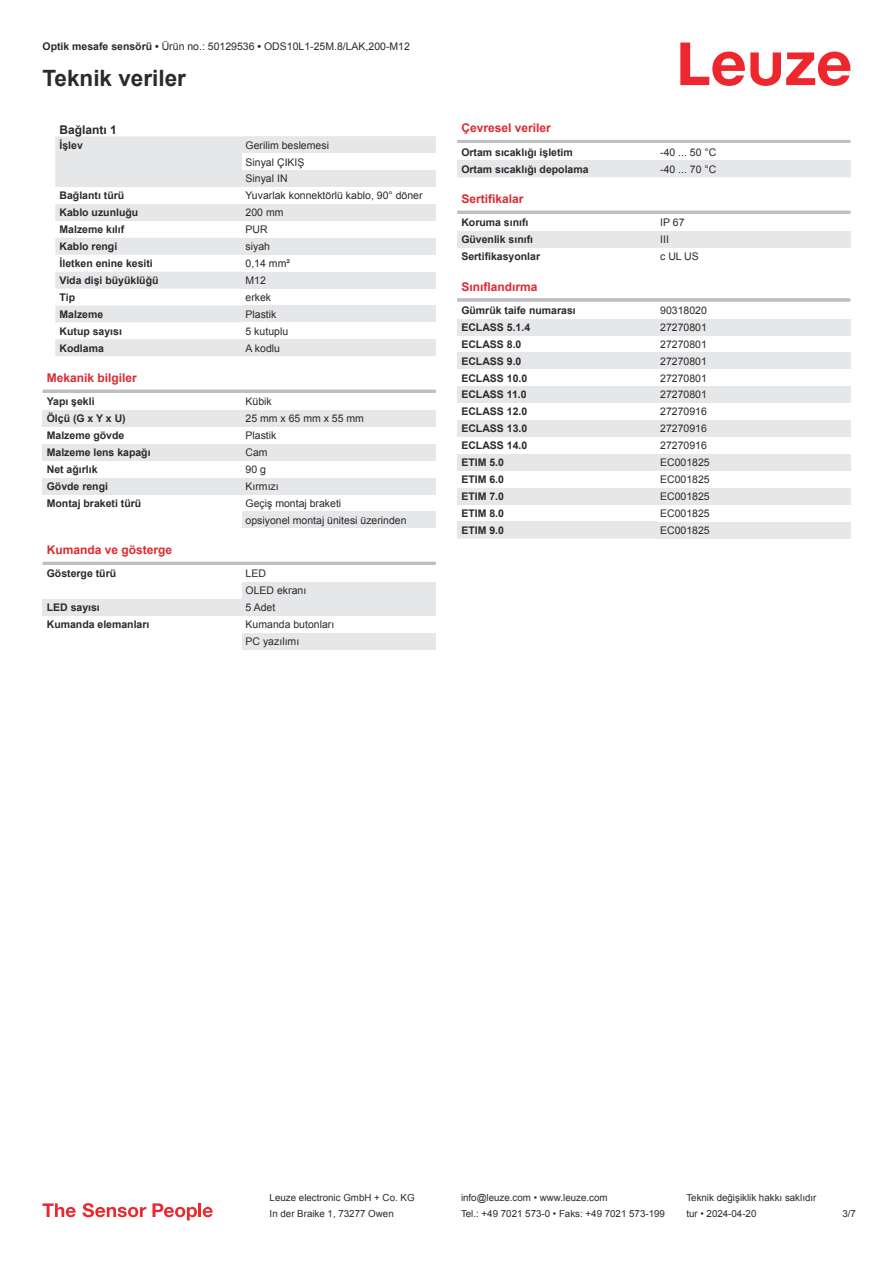
<style>
.page{position:relative;width:893px;height:1263px;background:#fff}
.page>*{position:absolute;margin:0;border:0;box-sizing:border-box;transform-origin:0 0}
.t1{font:700 22.5px "Arial";color:#2b292a}
.t2{font:700 12px "Arial";color:#db2a30}
.t3{font:700 12px "Arial";color:#2b292a}
.t4{font:700 10.5px "Arial";color:#2b292a}
.t5{font:10.5px/17px "Arial";color:#2b292a}
.t6{font:9.75px "Arial";color:#2b292a}
.s1{font-weight:700}
</style>
<div class="page">
<svg style="left:680px;top:43px;width:170px;height:43px"></svg>
<svg style="left:55px;top:136px;width:187px;height:220px;fill:#e6e7e9"></svg>
<div style="left:242px;top:136px;width:194px;height:51px;background:#e6e7e9"></div>
<div style="left:242px;top:153px;width:194px;height:17px;background:#fff"></div>
<div style="left:242px;top:204px;width:194px;height:17px;background:#e6e7e9"></div>
<div style="left:242px;top:238px;width:194px;height:17px;background:#e6e7e9"></div>
<div style="left:242px;top:272px;width:194px;height:17px;background:#e6e7e9"></div>
<div style="left:242px;top:305px;width:194px;height:17px;background:#e6e7e9"></div>
<div style="left:242px;top:339px;width:194px;height:17px;background:#e6e7e9"></div>
<svg style="left:43px;top:389px;width:393px;height:4px;background:#c5c7c9"></svg>
<div style="left:43px;top:410px;width:199px;height:17px;background:#e6e7e9"></div>
<div style="left:242px;top:410px;width:194px;height:17px;background:#e6e7e9"></div>
<div style="left:43px;top:444px;width:199px;height:17px;background:#e6e7e9"></div>
<div style="left:242px;top:444px;width:194px;height:17px;background:#e6e7e9"></div>
<div style="left:43px;top:478px;width:199px;height:16px;background:#e6e7e9"></div>
<div style="left:242px;top:478px;width:194px;height:16px;background:#e6e7e9"></div>
<div style="left:242px;top:511px;width:194px;height:17px;background:#e6e7e9"></div>
<hr style="left:43px;top:562px;width:393px;height:3px;background:#bdbfc1">
<div style="left:242px;top:582px;width:194px;height:17px;background:#e6e7e9"></div>
<div style="left:43px;top:599px;width:199px;height:17px;background:#e6e7e9"></div>
<div style="left:242px;top:599px;width:194px;height:17px;background:#e6e7e9"></div>
<div style="left:242px;top:633px;width:194px;height:17px;background:#e6e7e9"></div>
<hr style="left:457px;top:140px;width:393px;height:3px;background:#bdbfc1">
<div style="left:457px;top:160px;width:200px;height:17px;background:#e6e7e9"></div>
<div style="left:657px;top:160px;width:193px;height:17px;background:#e6e7e9"></div>
<hr style="left:457px;top:211px;width:393px;height:3px;background:#bdbfc1">
<div style="left:457px;top:231px;width:200px;height:17px;background:#e6e7e9"></div>
<div style="left:657px;top:231px;width:193px;height:17px;background:#e6e7e9"></div>
<hr style="left:457px;top:298px;width:393px;height:4px;background:#c6c8c9">
<div style="left:457px;top:319px;width:200px;height:17px;background:#e6e7e9"></div>
<div style="left:657px;top:319px;width:193px;height:17px;background:#e6e7e9"></div>
<div style="left:457px;top:352px;width:200px;height:17px;background:#e6e7e9"></div>
<div style="left:657px;top:352px;width:193px;height:17px;background:#e6e7e9"></div>
<div style="left:457px;top:386px;width:200px;height:17px;background:#e6e7e9"></div>
<div style="left:657px;top:386px;width:193px;height:17px;background:#e6e7e9"></div>
<div style="left:457px;top:420px;width:200px;height:17px;background:#e6e7e9"></div>
<div style="left:657px;top:420px;width:193px;height:17px;background:#e6e7e9"></div>
<div style="left:457px;top:454px;width:200px;height:17px;background:#e6e7e9"></div>
<div style="left:657px;top:454px;width:193px;height:17px;background:#e6e7e9"></div>
<div style="left:457px;top:488px;width:200px;height:17px;background:#e6e7e9"></div>
<div style="left:657px;top:488px;width:193px;height:17px;background:#e6e7e9"></div>
<div style="left:457px;top:521px;width:200px;height:17px;background:#e6e7e9"></div>
<div style="left:657px;top:521px;width:193px;height:17px;background:#e6e7e9"></div>
<svg style="left:43px;top:1203px;width:33px;height:14px"></svg>
<svg style="left:83px;top:1203px;width:63px;height:14px"></svg>
<svg style="left:153px;top:1203px;width:44px;height:17px"></svg>
<hr style="left:198px;top:1203px;width:3px;height:14px;background:#ed272d">
<svg style="left:203px;top:1207px;width:10px;height:10px"></svg>
<p class="t5" style="left:43px;top:39px;width:369px"><span class="s1">Optik mesafe sensörü •</span> Ürün no.: 50129536 <span class="s1">•</span> ODS10L1-25M.8/LAK,200-M12</p>
<h1 class="t1" style="left:43px;top:70px;width:145px">Teknik veriler</h1>
<p class="t3" style="left:60px;top:122px;width:59px">Bağlantı 1</p>
<p class="t4" style="left:60px;top:138px;width:25px">İşlev</p>
<p class="t5" style="left:246px;top:136px;width:85px">Gerilim beslemesi<br>Sinyal ÇIKIŞ<br>Sinyal IN</p>
<p class="t4" style="left:60px;top:188px;width:66px">Bağlantı türü</p>
<p class="t5" style="left:246px;top:187px;width:178px">Yuvarlak konnektörlü kablo, 90° döner</p>
<p class="t4" style="left:60px;top:205px;width:80px">Kablo uzunluğu</p>
<p class="t5" style="left:246px;top:204px;width:39px">200 mm</p>
<p class="t4" style="left:60px;top:222px;width:66px">Malzeme kılıf</p>
<p class="t5" style="left:246px;top:221px;width:24px">PUR</p>
<p class="t4" style="left:60px;top:242px;width:59px">Kablo rengi</p>
<p class="t5" style="left:246px;top:238px;width:26px">siyah</p>
<p class="t4" style="left:60px;top:256px;width:95px">İletken enine kesiti</p>
<p class="t5" style="left:246px;top:255px;width:46px">0,14 mm²</p>
<p class="t4" style="left:60px;top:273px;width:101px">Vida dişi büyüklüğü</p>
<p class="t5" style="left:246px;top:273px;width:22px">M12</p>
<p class="t4" style="left:60px;top:293px;width:17px">Tip</p>
<p class="t5" style="left:246px;top:290px;width:27px">erkek</p>
<p class="t4" style="left:60px;top:310px;width:45px">Malzeme</p>
<p class="t5" style="left:246px;top:305px;width:32px">Plastik</p>
<p class="t4" style="left:60px;top:323px;width:64px">Kutup sayısı</p>
<p class="t5" style="left:246px;top:322px;width:44px">5 kutuplu</p>
<p class="t4" style="left:60px;top:344px;width:46px">Kodlama</p>
<p class="t5" style="left:246px;top:340px;width:36px">A kodlu</p>
<p class="t2" style="left:47px;top:373px;width:92px">Mekanik bilgiler</p>
<p class="t4" style="left:47px;top:394px;width:49px">Yapı şekli</p>
<p class="t5" style="left:246px;top:394px;width:28px">Kübik</p>
<p class="t4" style="left:47px;top:411px;width:80px">Ölçü (G x Y x U)</p>
<p class="t5" style="left:246px;top:410px;width:120px">25 mm x 65 mm x 55 mm</p>
<p class="t4" style="left:47px;top:431px;width:79px">Malzeme gövde</p>
<p class="t5" style="left:246px;top:427px;width:32px">Plastik</p>
<p class="t4" style="left:47px;top:445px;width:105px">Malzeme lens kapağı</p>
<p class="t5" style="left:246px;top:444px;width:24px">Cam</p>
<p class="t4" style="left:47px;top:462px;width:52px">Net ağırlık</p>
<p class="t5" style="left:246px;top:462px;width:22px">90 g</p>
<p class="t4" style="left:47px;top:482px;width:63px">Gövde rengi</p>
<p class="t5" style="left:246px;top:478px;width:35px">Kırmızı</p>
<p class="t4" style="left:47px;top:499px;width:96px">Montaj braketi türü</p>
<p class="t5" style="left:246px;top:494px;width:163px">Geçiş montaj braketi<br>opsiyonel montaj ünitesi üzerinden</p>
<p class="t2" style="left:47px;top:545px;width:127px">Kumanda ve gösterge</p>
<p class="t4" style="left:47px;top:570px;width:71px">Gösterge türü</p>
<p class="t5" style="left:246px;top:566px;width:62px">LED<br>OLED ekranı</p>
<p class="t4" style="left:47px;top:600px;width:55px">LED sayısı</p>
<p class="t5" style="left:246px;top:600px;width:31px">5 Adet</p>
<p class="t4" style="left:47px;top:617px;width:104px">Kumanda elemanları</p>
<p class="t5" style="left:246px;top:616px;width:90px">Kumanda butonları<br>PC yazılımı</p>
<p class="t2" style="left:461px;top:123px;width:91px">Çevresel veriler</p>
<p class="t4" style="left:461px;top:145px;width:113px">Ortam sıcaklığı işletim</p>
<p class="t5" style="left:660px;top:143px;width:58px">-40 ... 50 °C</p>
<p class="t4" style="left:461px;top:161px;width:129px">Ortam sıcaklığı depolama</p>
<p class="t5" style="left:660px;top:160px;width:58px">-40 ... 70 °C</p>
<p class="t2" style="left:461px;top:194px;width:64px">Sertifikalar</p>
<p class="t4" style="left:461px;top:215px;width:69px">Koruma sınıfı</p>
<p class="t5" style="left:660px;top:214px;width:26px">IP 67</p>
<p class="t4" style="left:461px;top:232px;width:73px">Güvenlik sınıfı</p>
<p class="t5" style="left:660px;top:232px;width:10px">III</p>
<p class="t4" style="left:461px;top:252px;width:80px">Sertifikasyonlar</p>
<p class="t5" style="left:660px;top:248px;width:40px">c UL US</p>
<p class="t2" style="left:461px;top:278px;width:78px">Sınıflandırma</p>
<p class="t4" style="left:461px;top:303px;width:116px">Gümrük taife numarası</p>
<p class="t5" style="left:660px;top:303px;width:48px">90318020</p>
<p class="t4" style="left:461px;top:323px;width:70px">ECLASS 5.1.4</p>
<p class="t5" style="left:660px;top:320px;width:48px">27270801</p>
<p class="t4" style="left:461px;top:340px;width:62px">ECLASS 8.0</p>
<p class="t5" style="left:660px;top:337px;width:48px">27270801</p>
<p class="t4" style="left:461px;top:357px;width:62px">ECLASS 9.0</p>
<p class="t5" style="left:660px;top:353px;width:48px">27270801</p>
<p class="t4" style="left:461px;top:374px;width:67px">ECLASS 10.0</p>
<p class="t5" style="left:660px;top:370px;width:48px">27270801</p>
<p class="t4" style="left:461px;top:391px;width:67px">ECLASS 11.0</p>
<p class="t5" style="left:660px;top:387px;width:48px">27270801</p>
<p class="t4" style="left:461px;top:408px;width:67px">ECLASS 12.0</p>
<p class="t5" style="left:660px;top:404px;width:48px">27270916</p>
<p class="t4" style="left:461px;top:425px;width:67px">ECLASS 13.0</p>
<p class="t5" style="left:660px;top:421px;width:48px">27270916</p>
<p class="t4" style="left:461px;top:442px;width:67px">ECLASS 14.0</p>
<p class="t5" style="left:660px;top:438px;width:48px">27270916</p>
<p class="t4" style="left:461px;top:458px;width:44px">ETIM 5.0</p>
<p class="t5" style="left:660px;top:454px;width:51px">EC001825</p>
<p class="t4" style="left:461px;top:475px;width:44px">ETIM 6.0</p>
<p class="t5" style="left:660px;top:471px;width:51px">EC001825</p>
<p class="t4" style="left:461px;top:492px;width:44px">ETIM 7.0</p>
<p class="t5" style="left:660px;top:488px;width:51px">EC001825</p>
<p class="t4" style="left:461px;top:509px;width:44px">ETIM 8.0</p>
<p class="t5" style="left:660px;top:505px;width:51px">EC001825</p>
<p class="t4" style="left:461px;top:526px;width:44px">ETIM 9.0</p>
<p class="t5" style="left:660px;top:521px;width:51px">EC001825</p>
<p class="t6" style="left:270px;top:1191px;width:146px">Leuze electronic GmbH + Co. KG</p>
<p class="t6" style="left:461px;top:1191px;width:148px">info@leuze.com • www.leuze.com</p>
<p class="t6" style="left:686px;top:1191px;width:132px">Teknik değişiklik hakkı saklıdır</p>
<p class="t6" style="left:270px;top:1207px;width:126px">In der Braike 1, 73277 Owen</p>
<p class="t6" style="left:461px;top:1207px;width:205px">Tel.: +49 7021 573-0 • Faks: +49 7021 573-199</p>
<p class="t6" style="left:686px;top:1207px;width:72px">tur • 2024-04-20</p>
<p class="t6" style="left:842px;top:1210px;width:15px">3 /7</p>
</div>
